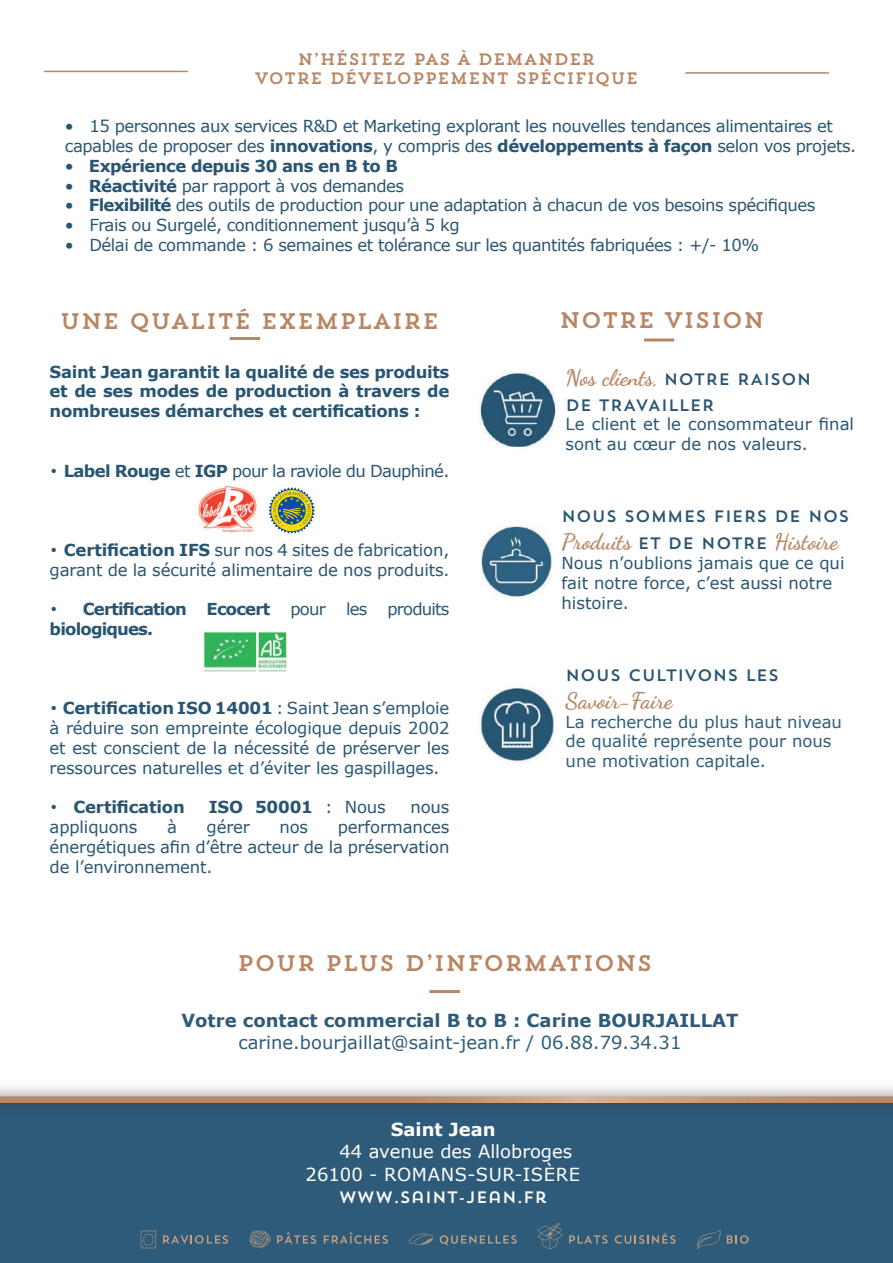
<style>
.page{position:relative;width:893px;height:1263px;background:#fff}
.page>*{position:absolute;margin:0;border:0;box-sizing:border-box;transform-origin:0 0}
.t1{font:700 22.5px "Dancing Script";color:#b88664}
.t2{font:22.5px "Trend Slab One";color:#b88664}
.t3{font:18px "Verdana";color:#2f5b7a}
.t4{font:700 18px "Verdana";color:#2f5b7a}
.t5{font:18px/22.5px "Verdana";color:#fff}
.t6{font:700 18px "Verdana";color:#fff}
.t7{font:16.5px/19.8px "Verdana";letter-spacing:-.03em;color:#295572;text-align:justify}
.t8{font:700 16.5px/19.8px "Verdana";letter-spacing:-.02em;color:#295572;text-align:justify}
.t9{font:16.5px/19.8px "Verdana";color:#295572}
.t10{font:16.5px/19.8px "Verdana";letter-spacing:-.01em;color:#295572}
.t11{font:16.5px/19.8px "Verdana";color:#2c5f7e}
.t12{font:16.5px/19.8px "Trend Slab One";color:#b88664;text-align:center}
.t13{font:700 16.5px/19.8px "Verdana";letter-spacing:-.05em;color:#295572}
.t14{font:16.5px "Trend Sans One";color:#295572}
.t15{font:16.5px "Trend Sans One";color:#fff}
.s1{font-weight:700}
.s2{font-weight:400}
.s3{font-family:"Trend Slab One"}
.s4{font-family:"Trend Slab One";font-weight:400}
.s5{font-family:"Trend Sans One";font-weight:400;font-size:16.5px;color:#295572}
</style>
<div class="page">
<div style="left:0;top:1103px;width:893px;height:160px;background:#2f5b7a"></div>
<svg style="left:727px;top:1235px;width:21px;height:9px"></svg>
<svg style="left:697px;top:1229px;width:24px;height:20px"></svg>
<svg style="left:440px;top:1235px;width:77px;height:10px"></svg>
<svg style="left:409px;top:1233px;width:24px;height:12px"></svg>
<svg style="left:277px;top:1232px;width:39px;height:12px"></svg>
<svg style="left:324px;top:1232px;width:64px;height:12px"></svg>
<svg style="left:250px;top:1230px;width:21px;height:18px"></svg>
<svg style="left:163px;top:1235px;width:65px;height:9px"></svg>
<svg style="left:140px;top:1230px;width:16px;height:19px"></svg>
<svg style="left:569px;top:1235px;width:39px;height:9px"></svg>
<svg style="left:615px;top:1233px;width:61px;height:11px"></svg>
<svg style="left:537px;top:1223px;width:26px;height:26px"></svg>
<hr style="left:230px;top:337px;width:30px;height:3px;background:#b88664">
<hr style="left:430px;top:990px;width:30px;height:3px;background:#b88664">
<img style="left:199px;top:486px;width:58px;height:47px">
<svg style="left:268px;top:487px;width:47px;height:47px"></svg>
<img style="left:204px;top:631px;width:82px;height:40px">
<img style="left:0;top:1086px;width:893px;height:21px">
<img style="left:479px;top:371px;width:78px;height:77px">
<img style="left:481px;top:526px;width:71px;height:71px">
<img style="left:478px;top:687px;width:76px;height:77px">
<hr style="left:644px;top:338px;width:30px;height:3px;background:#b88664">
<hr style="left:685px;top:72px;width:144px;height:2px;background:#b88664">
<hr style="left:44px;top:71px;width:144px;height:1px;background:#b88664">
<p class="t12" style="left:254px;top:49px;width:385px">N’HÉSITEZ PAS À DEMANDER<br>VOTRE DÉVELOPPEMENT SPÉCIFIQUE</p>
<p class="t7" style="left:65px;top:116px;width:793px">• 15 personnes aux services R&amp;D et Marketing explorant les nouvelles tendances alimentaires et capables de proposer des <span class="s1">innovations</span>, y compris des <span class="s1">développements à façon</span> selon vos projets.</p>
<p class="t8" style="left:65px;top:156px;width:335px"><span class="s2">•</span> Expérience depuis 30 ans en B to B</p>
<p class="t7" style="left:65px;top:176px;width:341px">• <span class="s1">Réactivité</span> par rapport à vos demandes</p>
<p class="t7" style="left:65px;top:195px;width:752px">• <span class="s1">Flexibilité</span> des outils de production pour une adaptation à chacun de vos besoins spécifiques</p>
<p class="t7" style="left:65px;top:215px;width:396px">• Frais ou Surgelé, conditionnement jusqu’à 5 kg</p>
<p class="t7" style="left:65px;top:235px;width:696px">• Délai de commande : 6 semaines et tolérance sur les quantités fabriquées : +/- 10%</p>
<h1 class="t2" style="left:60px;top:307px;width:381px">UNE QUALITÉ EXEMPLAIRE</h1>
<p class="t8" style="left:50px;top:361px;width:401px">Saint Jean garantit la qualité de ses produits et de ses modes de production à travers de nombreuses démarches et certifications :</p>
<p class="t7" style="left:50px;top:460px;width:401px"><span class="s3">•</span> <span class="s1">Label Rouge</span> et <span class="s1">IGP</span> pour la raviole du Dauphiné.</p>
<p class="t10" style="left:50px;top:540px;width:401px"><span class="s3">•</span> <span class="s1">Certification IFS</span> sur nos 4 sites de fabrication, garant de la sécurité alimentaire de nos produits.</p>
<p class="t13" style="left:50px;top:599px;width:401px"><span class="s4">•</span> Certification Ecocert <span class="s2">pour les produits </span>biologiques.</p>
<p class="t7" style="left:50px;top:698px;width:401px"><span class="s3">•</span> <span class="s1">Certification ISO 14001</span> : Saint Jean s’emploie à réduire son empreinte écologique depuis 2002 et est conscient de la nécessité de préserver les ressources naturelles et d’éviter les gaspillages.</p>
<p class="t8" style="left:50px;top:797px;width:137px"><span class="s4">•</span> Certification</p>
<p class="t8" style="left:209px;top:797px;width:179px">ISO 50001 <span class="s2">: Nous</span></p>
<p class="t7" style="left:410px;top:797px;width:41px">nous</p>
<p class="t10" style="left:50px;top:817px;width:89px">appliquons</p>
<p class="t7" style="left:167px;top:817px;width:11px">à</p>
<p class="t7" style="left:207px;top:817px;width:45px">gérer</p>
<p class="t7" style="left:280px;top:817px;width:30px">nos</p>
<p class="t7" style="left:50px;top:817px;width:401px;text-indent:288px">performances énergétiques afin d’être acteur de la préservation de l’environnement.</p>
<h1 class="t2" style="left:559px;top:305px;width:207px">NOTRE VISION</h1>
<h1 class="t1" style="left:566px;top:364px;width:247px">Nos clients, <span class="s5">NOTRE RAISON</span></h1>
<p class="t14" style="left:566px;top:394px;width:150px">DE TRAVAILLER</p>
<p class="t9" style="left:566px;top:414px;width:290px">Le client et le consommateur final sont au cœur de nos valeurs.</p>
<p class="t14" style="left:561px;top:506px;width:289px">NOUS SOMMES FIERS DE NOS</p>
<h1 class="t1" style="left:561px;top:528px;width:278px">Produits <span class="s5">ET DE NOTRE</span> Histoire</h1>
<p class="t9" style="left:561px;top:553px;width:285px">Nous n’oublions jamais que ce qui fait notre force, c’est aussi notre histoire.</p>
<p class="t14" style="left:566px;top:664px;width:215px">NOUS CULTIVONS LES</p>
<h1 class="t1" style="left:566px;top:686px;width:108px">Savoir-Faire</h1>
<p class="t11" style="left:566px;top:712px;width:278px">La recherche du plus haut niveau de qualité représente pour nous une motivation capitale.</p>
<h1 class="t2" style="left:237px;top:949px;width:417px">POUR PLUS D’INFORMATIONS</h1>
<p class="t4" style="left:181px;top:1007px;width:558px">Votre contact commercial B to B : Carine BOURJAILLAT</p>
<p class="t3" style="left:238px;top:1030px;width:445px">carine.bourjaillat@saint-jean.fr / 06.88.79.34.31</p>
<p class="t6" style="left:391px;top:1117px;width:106px">Saint Jean</p>
<p class="t5" style="left:306px;top:1140px;width:276px;text-indent:34px">44 avenue des Allobroges<br>26100 - ROMANS-SUR-ISÈRE</p>
<p class="t15" style="left:339px;top:1187px;width:210px">WWW.SAINT-JEAN.FR</p>
</div>
